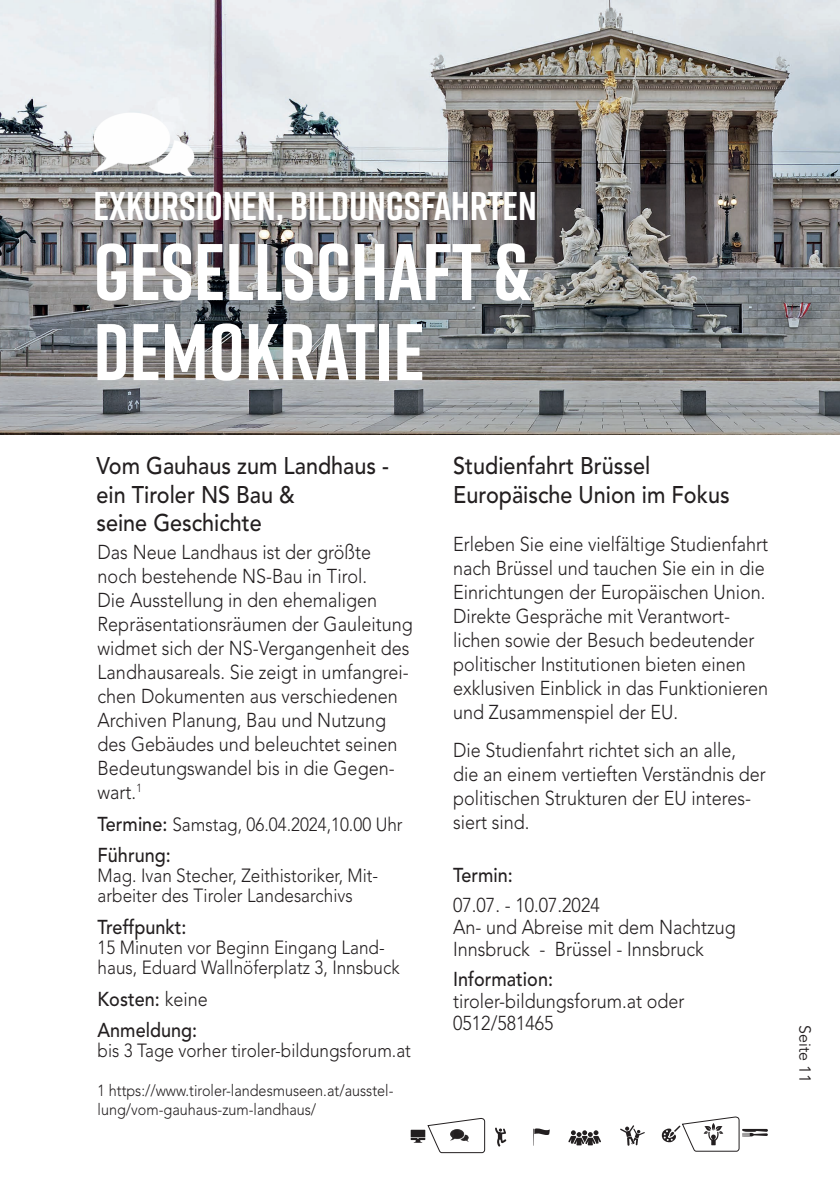
<style>
.page{position:relative;width:840px;height:1191px;background:#fff}
.page>*{position:absolute;margin:0;border:0;box-sizing:border-box;transform-origin:0 0}
.t1{font:700 80px/80px "Rift";color:#fff}
.t2{font:700 40px "Rift";color:#fff}
.t3{font:500 24px/28.8px "Avenir LT Std";color:#231f20;scale:.9 1}
.t4{font:300 20px/24px "Avenir LT Std";color:#231f20;scale:.9 1}
.t5{font:500 20px/31.6px "Avenir LT Std";color:#231f20;scale:.9 1}
.t6{font:300 19px/20px "Avenir LT Std";color:#231f20;scale:.9 1}
.t7{font:300 16px/19.2px "Avenir LT Std";color:#231f20;scale:.9 1}
.t8{font:16px "Avenir LT Std";color:#231f20}
.s1{font-weight:500;font-size:20px}
.s2{font-weight:300}
</style>
<div class="page">
<svg style="left:533px;top:1128px;width:16px;height:17px"></svg>
<svg style="left:620px;top:1125px;width:24px;height:20px"></svg>
<svg style="left:568px;top:1130px;width:32px;height:15px"></svg>
<svg style="left:495px;top:1127px;width:11px;height:19px"></svg>
<svg style="left:661px;top:1116px;width:106px;height:35px"></svg>
<svg style="left:410px;top:1118px;width:75px;height:35px"></svg>
<img style="left:0;top:0;width:839px;height:434px">
<img style="left:93px;top:112px;width:102px;height:64px">
<h2 class="t2" style="left:93px;top:177px;width:445px">EXKURSIONEN, BILDUNGSFAHRTEN</h2>
<h1 class="t1" style="left:93px;top:231px;width:438px">GESELLSCHAFT &amp;<br>DEMOKRATIE</h1>
<p class="t3" style="left:96px;top:451px;width:326px">Vom Gauhaus zum Landhaus - ein Tiroler NS Bau &amp;<br>seine Geschichte</p>
<p class="t3" style="left:453px;top:451px;width:308px">Studienfahrt Brüssel<br>Europäische Union im Fokus</p>
<p class="t4" style="left:453px;top:532px;width:351px">Erleben Sie eine vielfältige Studienfahrt nach Brüssel und tauchen Sie ein in die Einrichtungen der Europäischen Union.<br>Direkte Gespräche mit Verantwort&shy;lichen sowie der Besuch bedeutender politischer Institutionen bieten einen exklusiven Einblick in das Funktionieren und Zusammenspiel der EU.</p>
<p class="t4" style="left:453px;top:738px;width:349px">Die Studienfahrt richtet sich an alle, die an einem vertieften Verständnis der politischen Strukturen der EU interes&shy;siert sind.</p>
<p class="t5" style="left:453px;top:860px;width:68px">Termin:</p>
<p class="t4" style="left:453px;top:894px;width:315px;line-height:22px">07.07. - 10.07.2024<br>An- und Abreise mit dem Nachtzug<br>Innsbruck - Brüssel - Innsbruck</p>
<p class="t5" style="left:453px;top:963px;width:112px">Information:</p>
<p class="t4" style="left:453px;top:989px;width:258px;line-height:22px">tiroler-bildungsforum.at oder<br>0512/581465</p>
<p class="t4" style="left:98px;top:540px;width:351px">Das Neue Landhaus ist der größte noch bestehende NS-Bau in Tirol.<br>Die Ausstellung in den ehemaligen Repräsentationsräumen der Gauleitung widmet sich der NS-Vergangenheit des Landhausareals. Sie zeigt in umfangrei&shy;chen Dokumenten aus verschiedenen Archiven Planung, Bau und Nutzung des Gebäudes und beleuchtet seinen Bedeutungswandel bis in die Gegen&shy;wart.<sup>1</sup></p>
<p class="t6" style="left:98px;top:814px;width:340px"><span class="s1">Termine:</span> Samstag, 06.04.2024,10.00 Uhr</p>
<p class="t5" style="left:98px;top:840px;width:83px">Führung:</p>
<p class="t6" style="left:98px;top:865px;width:313px">Mag. Ivan Stecher, Zeithistoriker, Mit&shy;arbeiter des Tiroler Landesarchivs</p>
<p class="t5" style="left:98px;top:911px;width:100px">Treffpunkt:</p>
<p class="t6" style="left:98px;top:937px;width:337px">15 Minuten vor Beginn Eingang Land&shy;haus, Eduard Wallnöferplatz 3, Innsbuck</p>
<p class="t5" style="left:98px;top:983px;width:124px">Kosten: <span class="s2">keine<br></span>Anmeldung:</p>
<p class="t6" style="left:98px;top:1040px;width:349px">bis 3 Tage vorher tiroler-bildungsforum.at</p>
<p class="t7" style="left:98px;top:1080px;width:330px">1 https://www.tiroler-landesmuseen.at/ausstel&shy;lung/vom-gauhaus-zum-landhaus/</p>
<p class="t8" style="left:813px;top:1025px;width:60px;rotate:90deg">Seite 11</p>
</div>
